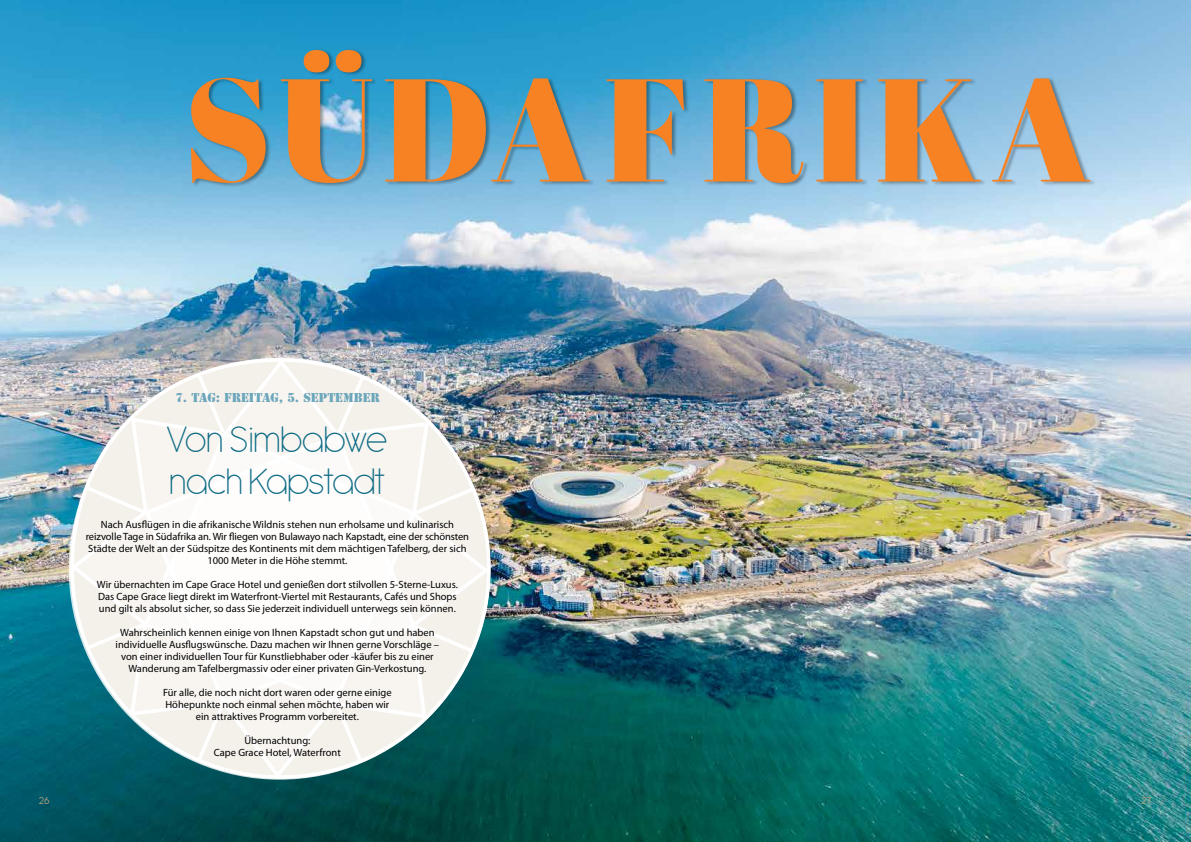
<style>
.page{position:relative;width:1191px;height:842px;background:#fff}
.page>*{position:absolute;margin:0;border:0;box-sizing:border-box;transform-origin:0 0}
.t1{font:900 146px "Abril Display";letter-spacing:.08em;color:#f68224}
.t2{font:200 40px/42px "Antipasto";letter-spacing:-.03em;color:#0c6b84}
.t3{font:12px "Stencil Std";color:#6ca6bb}
.t4{font:11px "Antipasto";color:#bea47e}
.t5{font:10.5px/12px "Myriad Pro";color:#000;text-align:center}
</style>
<div class="page">
<img style="left:0;top:0;width:1191px;height:842px">
<img style="left:68px;top:357px;width:424px;height:424px">
<div style="left:69px;top:358px;width:421px;height:422px;background:linear-gradient(to right,#f8f6f3,#f9f7f3);border-radius:50%"></div>
<div style="left:191px;top:48px;width:905px;height:139px;background:#000;opacity:.35"></div>
<h1 class="t1" style="left:185px;top:27px;width:906px">SÜDAFRIKA</h1>
<p class="t3" style="left:175px;top:390px;width:206px">7. TAG: FREITAG, 5. SEPTEMBER</p>
<h2 class="t2" style="left:166px;top:419px;width:224px">Von Simbabwe nach Kapstadt</h2>
<p class="t5" style="left:86px;top:518px;width:385px">Nach Ausflügen in die afrikanische Wildnis stehen nun erholsame und kulinarisch reizvolle Tage in Südafrika an. Wir fliegen von Bulawayo nach Kapstadt, eine der schönsten Städte der Welt an der Südspitze des Kontinents mit dem mächtigen Tafelberg, der sich 1000 Meter in die Höhe stemmt.</p>
<p class="t5" style="left:97px;top:578px;width:362px;text-align:justify">Wir übernachten im Cape Grace Hotel und genießen dort stilvollen 5-Sterne-Luxus.<br>Das Cape Grace liegt direkt im Waterfront-Viertel mit Restaurants, Cafés und Shops und gilt als absolut sicher, so dass Sie jederzeit individuell unterwegs sein können.</p>
<p class="t5" style="left:116px;top:626px;width:325px">Wahrscheinlich kennen einige von Ihnen Kapstadt schon gut und haben individuelle Ausflugswünsche. Dazu machen wir Ihnen gerne Vorschläge – von einer individuellen Tour für Kunstliebhaber oder -käufer bis zu einer Wanderung am Tafelbergmassiv oder einer privaten Gin-Verkostung.</p>
<p class="t5" style="left:163px;top:686px;width:230px">Für alle, die noch nicht dort waren oder gerne einige<br>Höhepunkte noch einmal sehen möchte, haben wir ein attraktives Programm vorbereitet.</p>
<p class="t5" style="left:214px;top:734px;width:128px">Übernachtung:<br>Cape Grace Hotel, Waterfront</p>
<p class="t4" style="left:39px;top:794px;width:12px">26</p>
<p class="t4" style="left:1141px;top:794px;width:11px">27</p>
</div>
